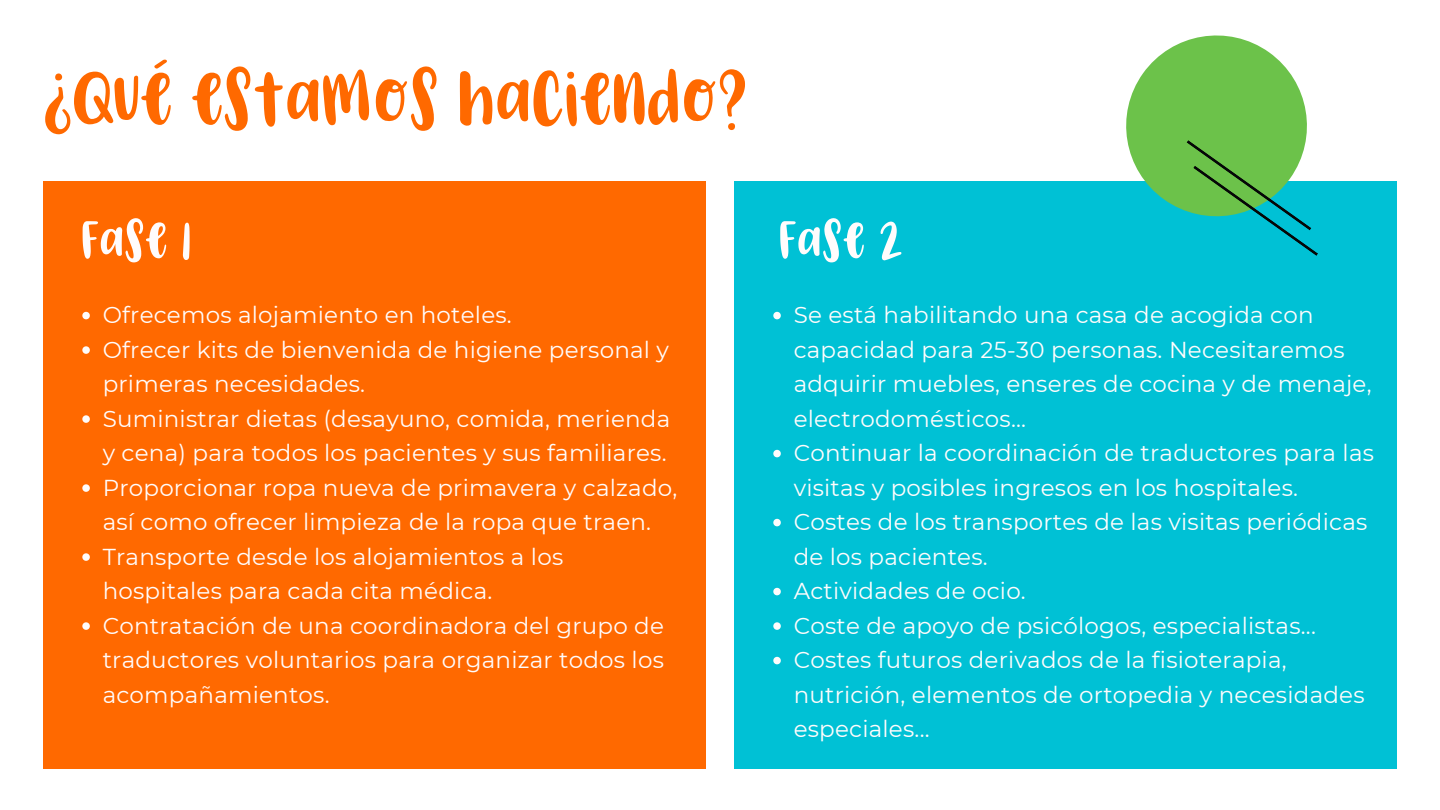
<style>
.page{position:relative;width:1440px;height:810px;background:#fff}
.page>*{position:absolute;margin:0;border:0;box-sizing:border-box;transform-origin:0 0}
.t1{font:80px "KGA Little Spark";color:#ff6900}
.t2{font:55px "KGA Little Spark";letter-spacing:.01em;color:#fffcfc}
.t3{font:23px/34.5px "Montserrat";letter-spacing:.01em;color:#fffcfc}
</style>
<div class="page">
<div style="left:43px;top:181px;width:663px;height:588px;background:#ff6900"></div>
<div style="left:734px;top:181px;width:663px;height:588px;background:#00c1d5"></div>
<svg style="left:82px;top:312px;width:8px;height:7px"></svg>
<svg style="left:82px;top:346px;width:8px;height:8px"></svg>
<svg style="left:82px;top:415px;width:8px;height:8px"></svg>
<svg style="left:82px;top:484px;width:8px;height:8px"></svg>
<svg style="left:82px;top:553px;width:8px;height:8px"></svg>
<svg style="left:82px;top:622px;width:8px;height:8px"></svg>
<svg style="left:773px;top:312px;width:8px;height:7px"></svg>
<svg style="left:773px;top:450px;width:8px;height:7px"></svg>
<svg style="left:773px;top:519px;width:8px;height:7px"></svg>
<svg style="left:773px;top:588px;width:8px;height:7px"></svg>
<svg style="left:773px;top:622px;width:8px;height:8px"></svg>
<svg style="left:773px;top:657px;width:8px;height:7px"></svg>
<svg style="left:1126px;top:35px;width:181px;height:176px;fill:#6cc24a"></svg>
<svg style="left:1186px;top:140px;width:132px;height:116px"></svg>
<h1 class="t1" style="left:41px;top:66px;width:708px">¿QUÉ ESTAMOS HACIENDO?</h1>
<h2 class="t2" style="left:81px;top:218px;width:112px">FASE 1</h2>
<h2 class="t2" style="left:779px;top:218px;width:125px">FASE 2</h2>
<p class="t3" style="left:103px;top:298px;width:576px">Ofrecemos alojamiento en hoteles.<br>Ofrecer kits de bienvenida de higiene personal y primeras necesidades.<br>Suministrar dietas (desayuno, comida, merienda y cena) para todos los pacientes y sus familiares.<br>Proporcionar ropa nueva de primavera y calzado, así como ofrecer limpieza de la ropa que traen.<br>Transporte desde los alojamientos a los hospitales para cada cita médica.<br>Contratación de una coordinadora del grupo de traductores voluntarios para organizar todos los acompañamientos.</p>
<p class="t3" style="left:794px;top:298px;width:582px">Se está habilitando una casa de acogida con capacidad para 25-30 personas. Necesitaremos adquirir muebles, enseres de cocina y de menaje, electrodomésticos...<br>Continuar la coordinación de traductores para las visitas y posibles ingresos en los hospitales.<br>Costes de los transportes de las visitas periódicas de los pacientes.<br>Actividades de ocio.<br>Coste de apoyo de psicólogos, especialistas...<br>Costes futuros derivados de la fisioterapia, nutrición, elementos de ortopedia y necesidades especiales...</p>
</div>
